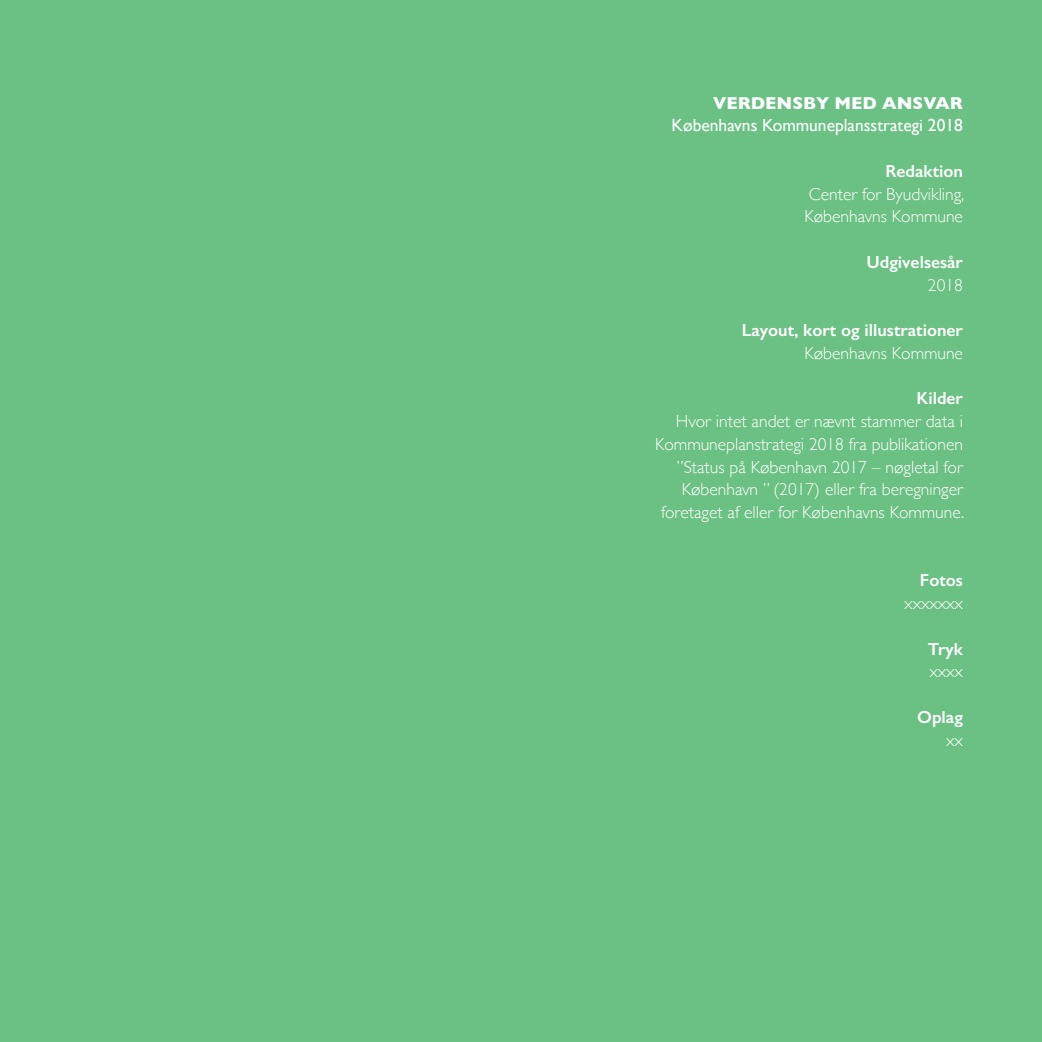
<style>
.page{position:relative;width:1042px;height:1042px;background:#6bc183}
.page>*{position:absolute;margin:0;border:0;box-sizing:border-box;transform-origin:0 0}
.t1{font:300 17.5px/22.8px "Gill Sans";color:#fff}
.t2{font:600 17.5px "Gill Sans";color:#fff}
.t3{font:17.5px "Gill Sans";color:#fff}
.t4{font:700 17.5px "Gill Sans";color:#fff}
</style>
<div class="page">
<p class="t4" style="left:713px;top:95px;width:251px">VERDENSBY MED ANSVAR</p>
<p class="t3" style="left:671px;top:118px;width:293px">Københavns Kommuneplansstrategi 2018</p>
<p class="t2" style="left:885px;top:160px;width:79px">Redaktion</p>
<p class="t1" style="left:804px;top:184px;width:161px">Center for Byudvikling,<br>Københavns Kommune</p>
<p class="t2" style="left:866px;top:251px;width:98px">Udgivelsesår</p>
<p class="t1" style="left:928px;top:275px;width:36px">2018</p>
<p class="t2" style="left:742px;top:320px;width:223px">Layout, kort og illustrationer</p>
<p class="t1" style="left:804px;top:343px;width:160px">Københavns Kommune</p>
<p class="t2" style="left:916px;top:388px;width:48px">Kilder</p>
<p class="t1" style="left:655px;top:411px;width:311px;text-align:right">Hvor intet andet er nævnt stammer data i Kommuneplanstrategi 2018 fra publikationen ”Status på København 2017 – nøgletal for København ” (2017) eller fra beregninger foretaget af eller for Københavns Kommune.</p>
<p class="t2" style="left:920px;top:570px;width:44px">Fotos</p>
<p class="t1" style="left:904px;top:591px;width:60px">xxxxxxx</p>
<p class="t2" style="left:928px;top:638px;width:36px">Tryk</p>
<p class="t1" style="left:929px;top:659px;width:35px">xxxx</p>
<p class="t2" style="left:917px;top:706px;width:47px">Oplag</p>
<p class="t1" style="left:946px;top:728px;width:18px">xx</p>
</div>
